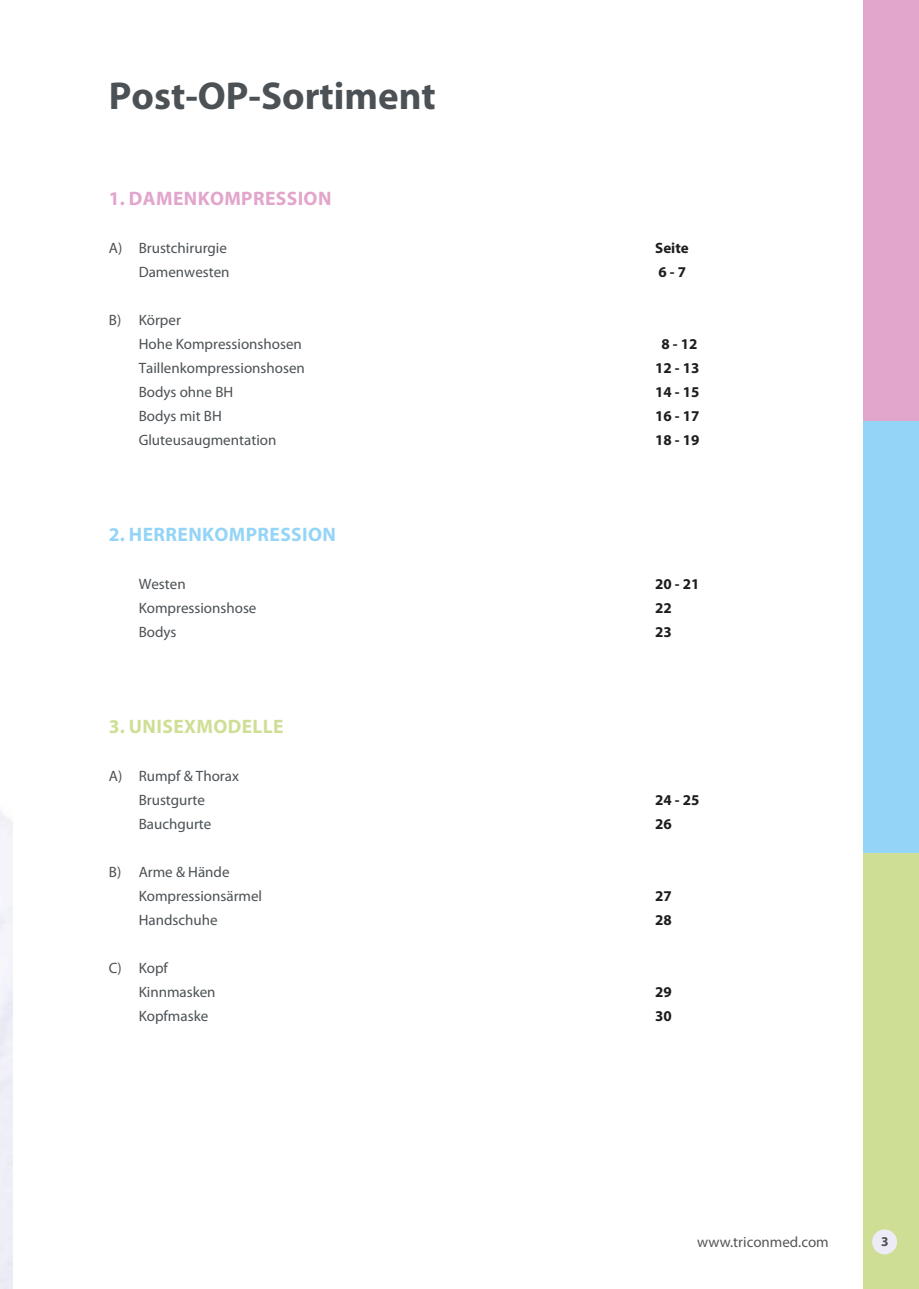
<style>
.page{position:relative;width:919px;height:1289px;background:#fff}
.page>*{position:absolute;margin:0;border:0;box-sizing:border-box;transform-origin:0 0}
.t1{font:700 39px "Myriad Pro";color:#4b5155}
.t2{font:700 19.5px "Myriad Pro";letter-spacing:.02em;color:#94d5f7}
.t3{font:700 19.5px "Myriad Pro";letter-spacing:.02em;color:#e2a5cb}
.t4{font:700 19.5px "Myriad Pro";letter-spacing:.02em;color:#cedf95}
.t5{font:15px/24px "Myriad Pro";color:#4b5155}
.t6{font:700 15px "Myriad Pro";color:#1d1d1b}
.t7{font:15px "Myriad Pro";color:#575756}
.t8{font:700 13.5px "Myriad Pro";color:#4b5155}
</style>
<div class="page">
<div style="left:863px;top:421px;width:55px;height:434px;background:#94d5f7"></div>
<div style="left:863px;top:853px;width:55px;height:435px;background:#cedf95"></div>
<div style="left:863px;top:0;width:55px;height:421px;background:#e2a5cb"></div>
<div style="left:872px;top:1229px;width:25px;height:25px;background:#edebf5;border-radius:50%"></div>
<h1 class="t1" style="left:109px;top:76px;width:328px">Post-OP-Sortiment</h1>
<h2 class="t3" style="left:109px;top:188px;width:224px">1. DAMENKOMPRESSION</h2>
<p class="t5" style="left:109px;top:236px;width:120px">A) Brustchirurgie</p>
<p class="t6" style="left:655px;top:240px;width:35px">Seite</p>
<p class="t5" style="left:139px;top:260px;width:92px">Damenwesten</p>
<p class="t6" style="left:658px;top:264px;width:29px">6 - 7</p>
<p class="t5" style="left:139px;top:308px;width:165px;text-indent:-30px">B) Körper<br>Hohe Kompressionshosen</p>
<p class="t6" style="left:661px;top:336px;width:37px">8 - 12</p>
<p class="t5" style="left:139px;top:356px;width:168px">Taillenkompressionshosen</p>
<p class="t6" style="left:655px;top:360px;width:46px">12 - 13</p>
<p class="t5" style="left:139px;top:380px;width:96px">Bodys ohne BH</p>
<p class="t6" style="left:655px;top:384px;width:46px">14 - 15</p>
<p class="t5" style="left:139px;top:404px;width:85px">Bodys mit BH</p>
<p class="t6" style="left:655px;top:408px;width:46px">16 - 17</p>
<p class="t5" style="left:139px;top:428px;width:139px">Gluteusaugmentation</p>
<p class="t6" style="left:655px;top:432px;width:46px">18 - 19</p>
<h2 class="t2" style="left:109px;top:524px;width:228px">2. HERRENKOMPRESSION</h2>
<p class="t5" style="left:139px;top:572px;width:48px">Westen</p>
<p class="t6" style="left:655px;top:576px;width:46px">20 - 21</p>
<p class="t5" style="left:139px;top:596px;width:119px">Kompressionshose</p>
<p class="t6" style="left:655px;top:600px;width:18px">22</p>
<p class="t5" style="left:139px;top:620px;width:39px">Bodys</p>
<p class="t6" style="left:655px;top:624px;width:18px">23</p>
<h2 class="t4" style="left:109px;top:716px;width:176px">3. UNISEXMODELLE</h2>
<p class="t5" style="left:109px;top:764px;width:132px;text-align:center">A) Rumpf &amp; Thorax<br>Brustgurte</p>
<p class="t6" style="left:655px;top:792px;width:46px">24 - 25</p>
<p class="t5" style="left:139px;top:812px;width:74px">Bauchgurte</p>
<p class="t6" style="left:655px;top:816px;width:18px">26</p>
<p class="t5" style="left:139px;top:860px;width:125px;text-indent:-30px">B) Arme &amp; Hände<br>Kompressionsärmel</p>
<p class="t6" style="left:655px;top:888px;width:18px">27</p>
<p class="t5" style="left:139px;top:908px;width:80px">Handschuhe</p>
<p class="t6" style="left:655px;top:912px;width:18px">28</p>
<p class="t5" style="left:139px;top:956px;width:78px;text-indent:-30px">C) Kopf<br>Kinnmasken</p>
<p class="t6" style="left:655px;top:984px;width:18px">29</p>
<p class="t5" style="left:139px;top:1004px;width:71px">Kopfmaske</p>
<p class="t6" style="left:655px;top:1008px;width:18px">30</p>
<p class="t7" style="left:697px;top:1232px;width:133px">www.triconmed.com</p>
<p class="t8" style="left:881px;top:1234px;width:9px">3</p>
</div>
